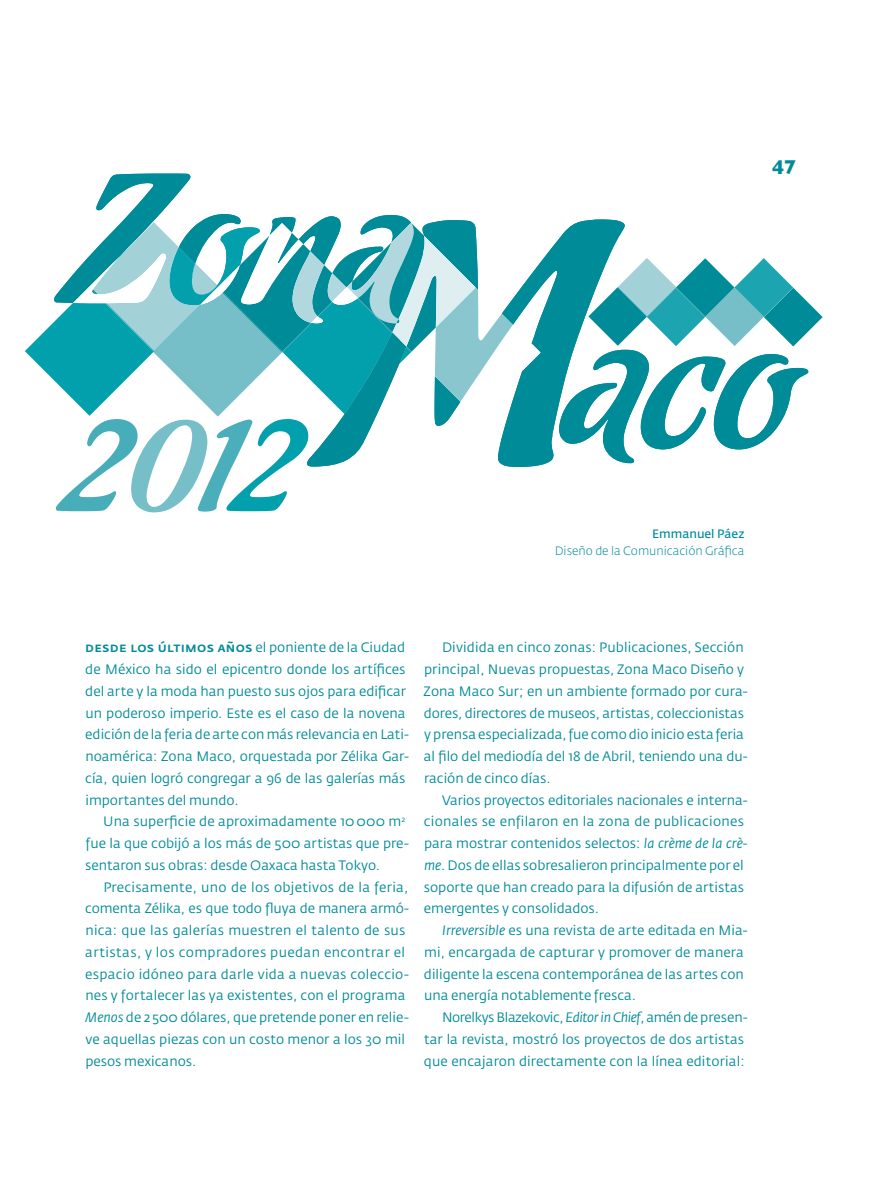
<style>
.page{position:relative;width:872px;height:1191px;background:#fff}
.page>*{position:absolute;margin:0;border:0;box-sizing:border-box;transform-origin:0 0}
.Pie_de_foto{font:700 20.4px "Gill Sans";color:#008b98}
.Fedra_Sans{font:13.5px/21.8px "Fedra Sans Std";color:#008b98}
.t1{font:300 12px "Fedra Sans Std";color:#008b98}
.t2{font:12px "Fedra Sans Std";color:#008b98}
.s1{font-weight:500}
.s2{font-style:italic}
</style>
<div class="page">
<svg style="left:25px;top:174px;width:797px;height:338px"></svg>
<p class="Pie_de_foto" style="left:772px;top:155px;width:26px">47</p>
<p class="t2" style="left:652px;top:526px;width:94px">Emmanuel Páez</p>
<p class="t1" style="left:555px;top:543px;width:191px">Diseño de la Comunicación Gráfica</p>
<p class="Fedra_Sans" style="left:85px;top:636px;width:325px"><span class="s1">desde los últimos años</span> el poniente de la Ciudad de México ha sido el epicentro donde los artífices del arte y la moda han puesto sus ojos para edificar un poderoso imperio. Este es el caso de la novena edición de la feria de arte con más relevancia en Lati&shy;noamérica: Zona Maco, orquestada por Zélika Gar&shy;cía, quien logró congregar a 96 de las galerías más importantes del mundo.</p>
<p class="Fedra_Sans" style="left:85px;top:810px;width:325px;text-indent:18px">Una superficie de aproximadamente 10000 m<sup>2 </sup>fue la que cobijó a los más de 500 artistas que pre&shy;sentaron sus obras: desde Oaxaca hasta Tokyo.</p>
<p class="Fedra_Sans" style="left:85px;top:876px;width:325px;text-indent:18px">Precisamente, uno de los objetivos de la feria, comenta Zélika, es que todo fluya de manera armó&shy;nica: que las galerías muestren el talento de sus artistas, y los compradores puedan encontrar el espacio idóneo para darle vida a nuevas coleccio&shy;nes y fortalecer las ya existentes, con el programa <span class="s2">Menos</span> de 2500 dólares, que pretende poner en relie&shy;ve aquellas piezas con un costo menor a los 30 mil pesos mexicanos.</p>
<p class="Fedra_Sans" style="left:423px;top:636px;width:325px;text-indent:18px">Dividida en cinco zonas: Publicaciones, Sección principal, Nuevas propuestas, Zona Maco Diseño y Zona Maco Sur; en un ambiente formado por cura&shy;dores, directores de museos, artistas, coleccionistas y prensa especializada, fue como dio inicio esta feria al filo del mediodía del 18 de Abril, teniendo una du&shy;ración de cinco días.</p>
<p class="Fedra_Sans" style="left:424px;top:789px;width:325px;text-indent:18px">Varios proyectos editoriales nacionales e interna&shy;cionales se enfilaron en la zona de publicaciones para mostrar contenidos selectos: <span class="s2">la crème de la crè&shy;me</span>. Dos de ellas sobresalieron principalmente por el soporte que han creado para la difusión de artistas emergentes y consolidados.</p>
<p class="Fedra_Sans" style="left:424px;top:919px;width:325px;text-indent:18px"><span class="s2">Irreversible</span> es una revista de arte editada en Mia&shy;mi, encargada de capturar y promover de manera diligente la escena contemporánea de las artes con una energía notablemente fresca.</p>
<p class="Fedra_Sans" style="left:424px;top:1006px;width:325px;text-indent:18px">Norelkys Blazekovic, <span class="s2">Editor in Chief</span>, amén de presen&shy;tar la revista, mostró los proyectos de dos artistas que encajaron directamente con la línea editorial:</p>
</div>
